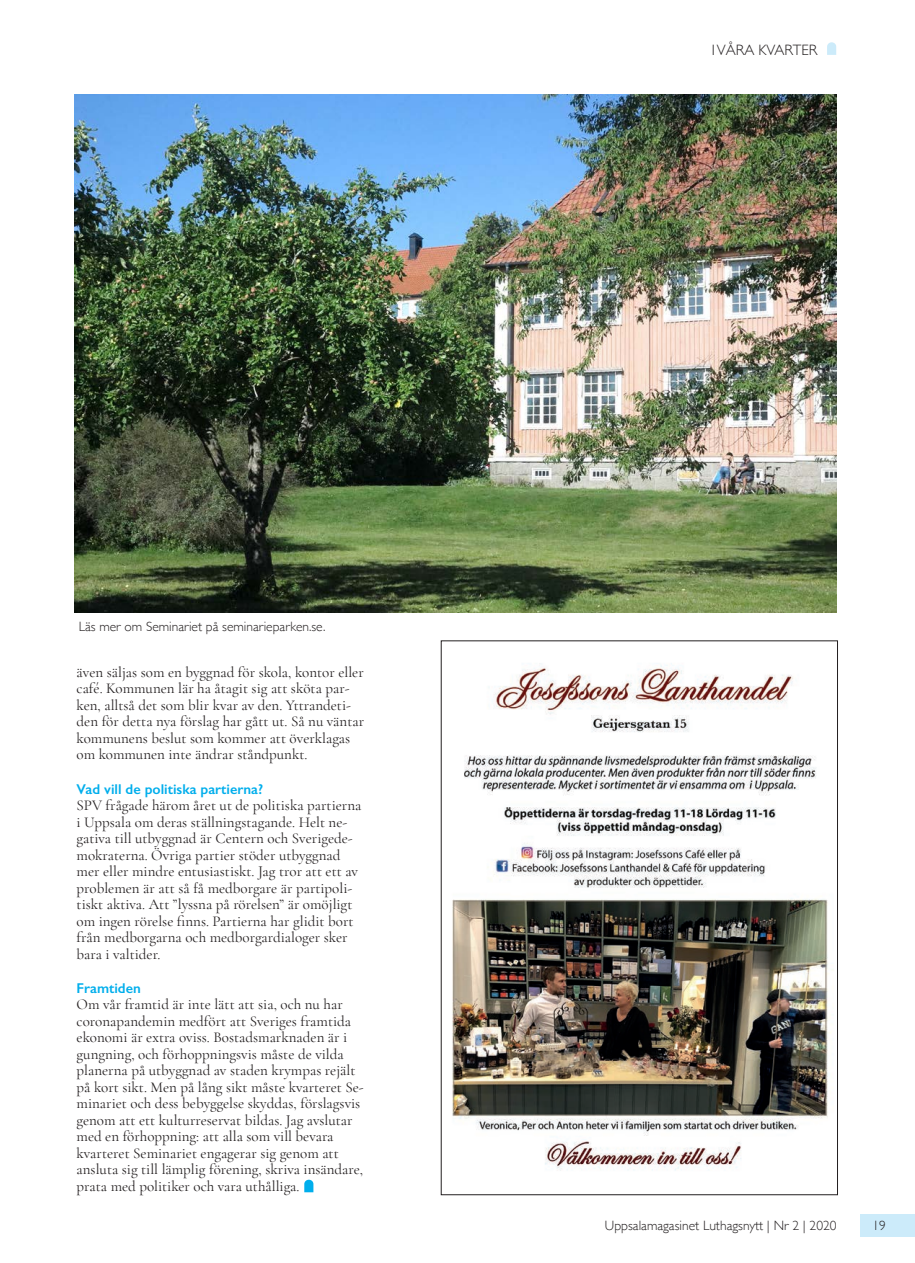
<style>
.page{position:relative;width:915px;height:1263px;background:#fff}
.page>*{position:absolute;margin:0;border:0;box-sizing:border-box;transform-origin:0 0}
.Brödtext_-_utan_indr{font:15px/16.5px "Cormorant Garamond";color:#231f20}
.Citat{font:300 15px "Gill Sans";color:#231f20}
.Mellanrubrik{font:600 14.25px "Gill Sans";color:#00aeec}
.Bildtext{font:300 13.5px "Gill Sans";color:#231f20}
</style>
<div class="page">
<div style="left:860px;top:1214px;width:54px;height:23px;background:#ccebfa"></div>
<svg style="left:827px;top:42px;width:8px;height:13px"></svg>
<img style="left:74px;top:94px;width:761px;height:518px">
<img style="left:452px;top:663px;width:381px;height:508px">
<svg style="left:304px;top:1180px;width:9px;height:12px"></svg>
<p class="Bildtext" style="left:79px;top:616px;width:248px">Läs mer om Seminariet på seminarieparken.se.</p>
<p class="Brödtext_-_utan_indr" style="left:77px;top:664px;width:289px">även säljas som en byggnad för skola, kontor eller café. Kommunen lär ha åtagit sig att sköta par&shy;ken, alltså det som blir kvar av den. Yttrandeti&shy;den för detta nya förslag har gått ut. Så nu väntar kommunens beslut som kommer att överklagas om kommunen inte ändrar ståndpunkt.</p>
<p class="Mellanrubrik" style="left:77px;top:780px;width:188px">Vad vill de politiska partierna?</p>
<p class="Brödtext_-_utan_indr" style="left:77px;top:797px;width:286px">SPV frågade härom året ut de politiska partierna i Uppsala om deras ställningstagande. Helt ne&shy;gativa till utbyggnad är Centern och Sverigede&shy;mokraterna. Övriga partier stöder utbyggnad mer eller mindre entusiastiskt. Jag tror att ett av problemen är att så få medborgare är partipoli&shy;tiskt aktiva. Att ”lyssna på rörelsen” är omöjligt om ingen rörelse finns. Partierna har glidit bort från medborgarna och medborgardialoger sker bara i valtider.</p>
<p class="Mellanrubrik" style="left:77px;top:979px;width:66px">Framtiden</p>
<p class="Brödtext_-_utan_indr" style="left:77px;top:996px;width:288px">Om vår framtid är inte lätt att sia, och nu har coronapandemin medfört att Sveriges framtida ekonomi är extra oviss. Bostadsmarknaden är i gungning, och förhoppningsvis måste de vilda planerna på utbyggnad av staden krympas rejält på kort sikt. Men på lång sikt måste kvarteret Se&shy;minariet och dess bebyggelse skyddas, förslagsvis genom att ett kulturreservat bildas. Jag avslutar med en förhoppning: att alla som vill bevara kvarteret Seminariet engagerar sig genom att ansluta sig till lämplig förening, skriva insändare, prata med politiker och vara uthålliga.</p>
<p class="Citat" style="left:711px;top:38px;width:107px">I VÅRA KVARTER</p>
<p class="Bildtext" style="left:604px;top:1214px;width:233px">Uppsalamagasinet Luthagsnytt | Nr 2 | 2020</p>
<p class="Bildtext" style="left:872px;top:1214px;width:15px">19</p>
</div>
